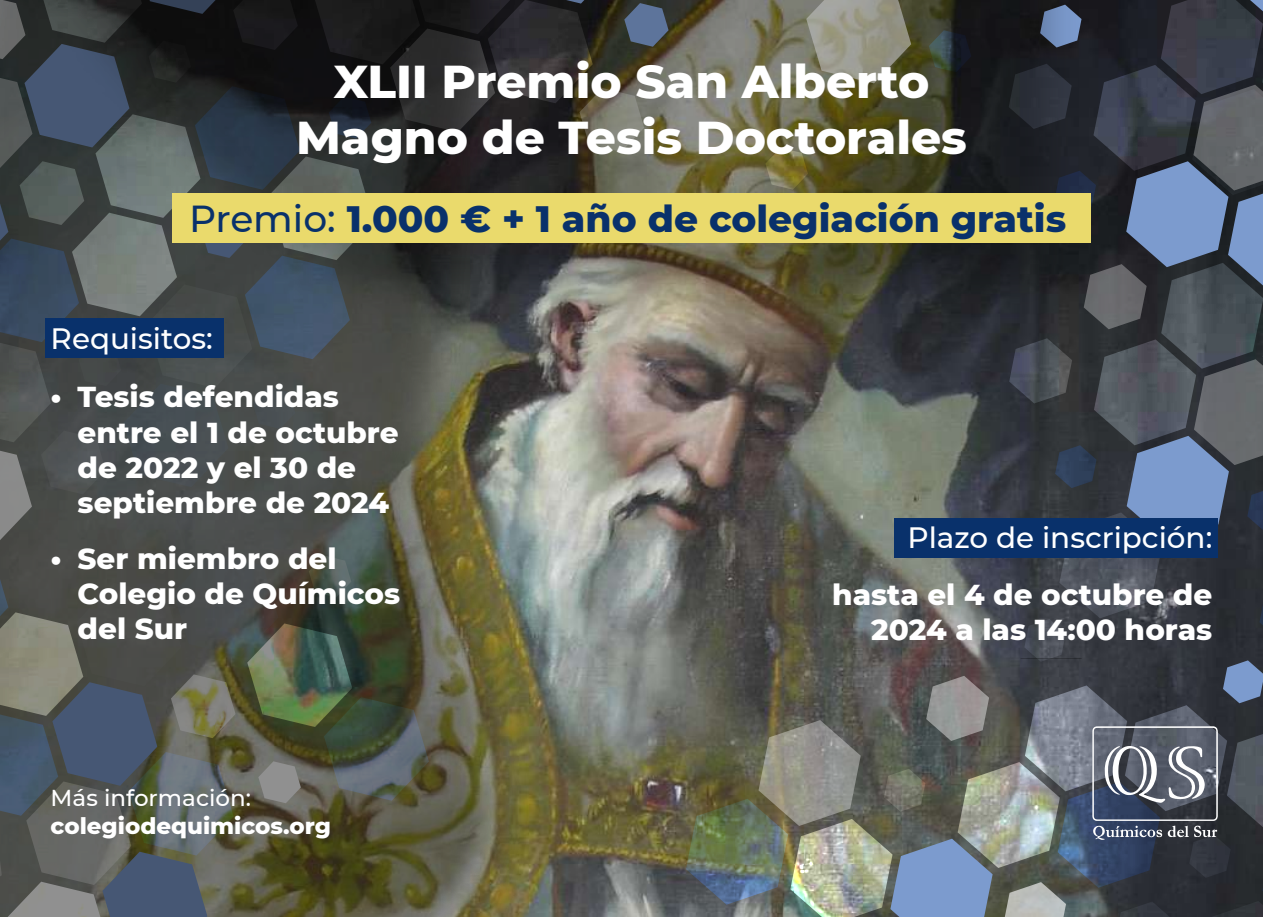
<style>
.page{position:relative;width:1263px;height:917px;background:#fff}
.page>*{position:absolute;margin:0;border:0;box-sizing:border-box;transform-origin:0 0}
.t1{font:800 46.95px/56.4px "Montserrat";color:#fff;text-align:center}
.t2{font:800 37.5px "Montserrat";color:#09316b}
.t3{font:800 29.4px/35.2px "Montserrat";color:#fff}
.t4{font:500 29.4px "Montserrat";color:#fff}
.t5{font:800 22.95px "Montserrat";color:#fff}
.t6{font:500 22.95px "Montserrat";color:#fff}
.s1{font-weight:500}
</style>
<div class="page">
<svg style="left:549px;top:336px;width:119px;height:581px;background:#8c8b80"></svg>
<img style="left:549px;top:0;width:137px;height:336px">
<img style="left:0;top:0;width:549px;height:917px">
<img style="left:686px;top:0;width:577px;height:917px">
<div style="left:172px;top:193px;width:919px;height:50px;background:#eada6c"></div>
<div style="left:45px;top:318px;width:179px;height:40px;background:#09316b"></div>
<div style="left:895px;top:518px;width:323px;height:40px;background:#09316b"></div>
<h1 class="t1" style="left:296px;top:51px;width:672px">XLII Premio San Alberto<br>Magno de Tesis Doctorales</h1>
<p class="t2" style="left:189px;top:191px;width:879px"><span class="s1">Premio:</span> 1.000 € + 1 año de colegiación gratis</p>
<p class="t4" style="left:51px;top:318px;width:164px">Requisitos:</p>
<p class="t3" style="left:78px;top:378px;width:323px;text-indent:-27px">• Tesis defendidas entre el 1 de octubre de 2022 y el 30 de septiembre de 2024</p>
<p class="t3" style="left:78px;top:539px;width:324px;text-indent:-27px">• Ser miembro del<br>Colegio de Químicos del Sur</p>
<p class="t6" style="left:51px;top:782px;width:202px">Más información:</p>
<p class="t5" style="left:51px;top:809px;width:282px">colegiodequimicos.org</p>
<p class="t4" style="left:907px;top:517px;width:306px">Plazo de inscripción:</p>
<p class="t3" style="left:832px;top:575px;width:382px;text-align:right">hasta el 4 de octubre de<br>2024 a las 14:00 horas</p>
</div>
